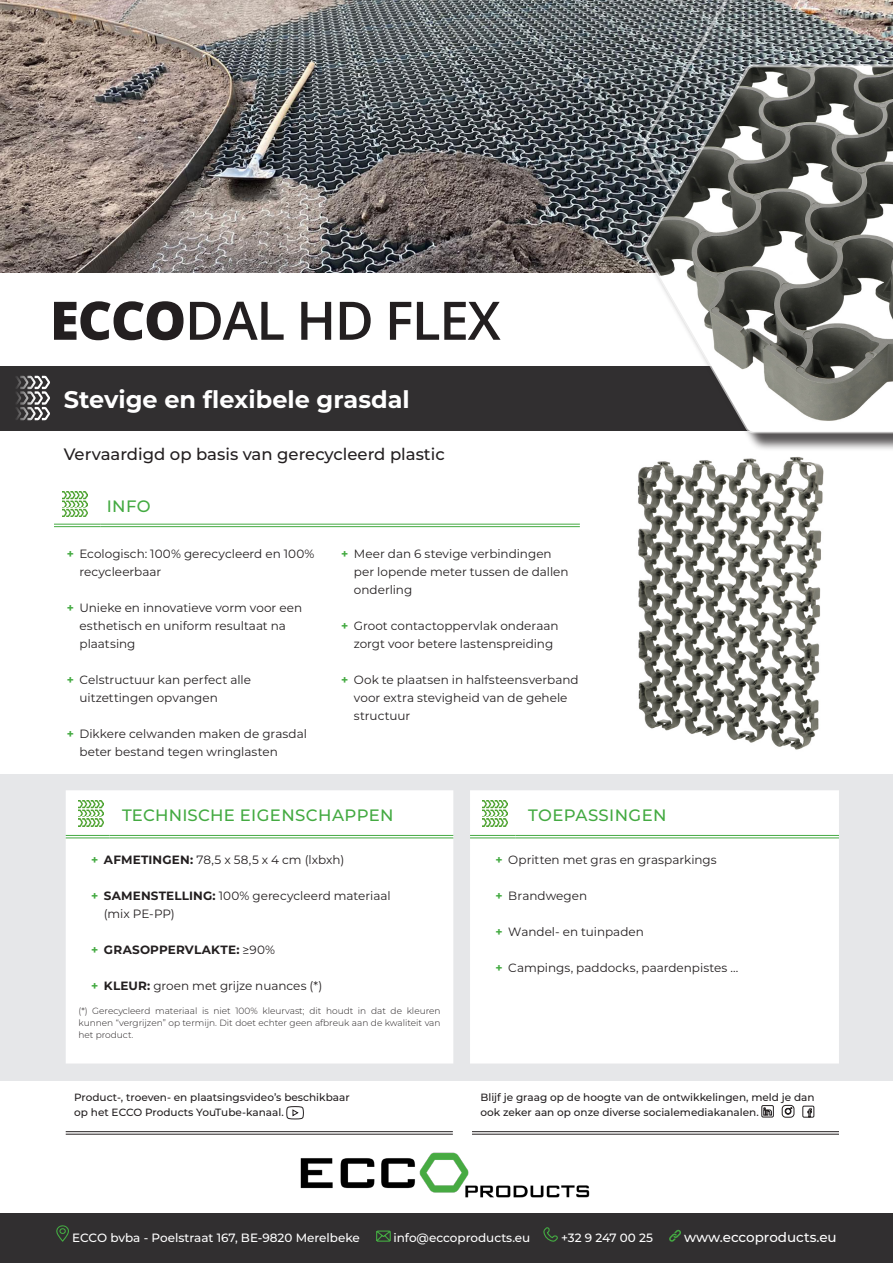
<style>
.page{position:relative;width:893px;height:1263px;background:#fff}
.page>*{position:absolute;margin:0;border:0;box-sizing:border-box;transform-origin:0 0}
.t1{font:700 24px "Montserrat";color:#fff}
.t2{font:500 16.5px "Montserrat";color:#231f20}
.t3{font:500 16.5px "Montserrat";letter-spacing:.025em;color:#44aa42}
.t4{font:500 13.5px "Montserrat";color:#fff}
.t5{font:12px/18px "Montserrat";color:#231f20}
.t6{font:500 12px "Montserrat";color:#fff}
.t7{font:700 12px "Montserrat";letter-spacing:.015em;color:#231f20}
.t8{font:500 10.5px/15px "Montserrat";color:#231f20}
.t9{font:300 9px/12px "Montserrat";color:#231f20;text-align:justify}
.s1{font-weight:700;color:#44aa42}
.s2{font-weight:700}
.s3{color:#44aa42}
.s4{font-weight:400}
</style>
<div class="page">
<div style="left:0;top:366px;width:893px;height:64px;background:#312f30"></div>
<svg style="left:16px;top:376px;width:34px;height:44px"></svg>
<img style="left:0;top:0;width:642px;height:273px">
<img style="left:642px;top:0;width:251px;height:63px">
<div style="left:646px;top:67px;width:247px;height:385px;background:#231f20;opacity:.75"></div>
<svg style="left:642px;top:63px;width:251px;height:372px"></svg>
<img style="left:637px;top:450px;width:256px;height:300px">
<div style="left:0;top:774px;width:893px;height:306px;background:#e6e7e9"></div>
<div style="left:0;top:1213px;width:893px;height:50px;background:#312f30"></div>
<svg style="left:56px;top:1225px;width:13px;height:17px"></svg>
<svg style="left:376px;top:1230px;width:15px;height:12px"></svg>
<svg style="left:543px;top:1227px;width:15px;height:15px"></svg>
<svg style="left:669px;top:1230px;width:12px;height:12px"></svg>
<svg style="left:54px;top:301px;width:130px;height:39px"></svg>
<svg style="left:190px;top:302px;width:94px;height:38px"></svg>
<svg style="left:301px;top:302px;width:30px;height:38px"></svg>
<svg style="left:340px;top:302px;width:31px;height:38px"></svg>
<svg style="left:390px;top:302px;width:21px;height:38px"></svg>
<svg style="left:417px;top:302px;width:84px;height:38px"></svg>
<hr style="left:472px;top:1134px;width:367px;height:1px;background:#231f20">
<hr style="left:66px;top:1134px;width:387px;height:1px;background:#231f20">
<svg style="left:66px;top:1104px;width:773px;height:29px"></svg>
<div style="left:66px;top:790px;width:773px;height:273px;background:#fff"></div>
<hr style="left:66px;top:835px;width:43px;height:3px;background:#fff">
<hr style="left:109px;top:835px;width:344px;height:3px;background:#fff">
<hr style="left:470px;top:835px;width:45px;height:3px;background:#fff">
<hr style="left:515px;top:835px;width:324px;height:3px;background:#fff">
<hr style="left:66px;top:835px;width:43px;height:1px;background:#44aa42">
<hr style="left:66px;top:838px;width:43px;height:1px;background:#44aa42">
<hr style="left:109px;top:835px;width:344px;height:1px;background:#44aa42">
<hr style="left:109px;top:838px;width:344px;height:1px;background:#44aa42">
<hr style="left:470px;top:835px;width:45px;height:1px;background:#44aa42">
<hr style="left:470px;top:838px;width:45px;height:1px;background:#44aa42">
<hr style="left:515px;top:835px;width:324px;height:1px;background:#44aa42">
<hr style="left:515px;top:838px;width:324px;height:1px;background:#44aa42">
<img style="left:78px;top:801px;width:25px;height:25px">
<img style="left:483px;top:801px;width:25px;height:25px">
<hr style="left:101px;top:524px;width:479px;height:1px;background:#44aa42">
<hr style="left:101px;top:526px;width:479px;height:1px;background:#44aa42">
<hr style="left:54px;top:524px;width:47px;height:1px;background:#44aa42">
<hr style="left:54px;top:526px;width:47px;height:1px;background:#44aa42">
<img style="left:63px;top:491px;width:24px;height:26px">
<img style="left:300px;top:1152px;width:290px;height:46px">
<p class="t1" style="left:64px;top:382px;width:347px">Stevige en flexibele grasdal</p>
<p class="t2" style="left:64px;top:443px;width:383px">Vervaardigd op basis van gerecycleerd plastic</p>
<p class="t3" style="left:107px;top:495px;width:45px">INFO</p>
<p class="t5" style="left:80px;top:544px;width:237px;text-indent:-13px"><span class="s1">+</span> Ecologisch: 100% gerecycleerd en 100% recycleerbaar</p>
<p class="t5" style="left:80px;top:598px;width:224px;text-indent:-13px"><span class="s1">+</span> Unieke en innovatieve vorm voor een esthetisch en uniform resultaat na plaatsing</p>
<p class="t5" style="left:80px;top:670px;width:173px;text-indent:-13px"><span class="s1">+</span> Celstructuur kan perfect alle uitzettingen opvangen</p>
<p class="t5" style="left:80px;top:724px;width:229px;text-indent:-13px"><span class="s1">+</span> Dikkere celwanden maken de grasdal beter bestand tegen wringlasten</p>
<p class="t5" style="left:354px;top:544px;width:216px;text-indent:-13px"><span class="s1">+</span> Meer dan 6 stevige verbindingen per lopende meter tussen de dallen onderling</p>
<p class="t5" style="left:354px;top:616px;width:206px;text-indent:-13px"><span class="s1">+</span> Groot contactoppervlak onderaan zorgt voor betere lastenspreiding</p>
<p class="t5" style="left:354px;top:670px;width:226px;text-indent:-13px"><span class="s1">+</span> Ook te plaatsen in halfsteensverband voor extra stevigheid van de gehele structuur</p>
<p class="t3" style="left:122px;top:803px;width:273px">TECHNISCHE EIGENSCHAPPEN</p>
<p class="t3" style="left:528px;top:803px;width:140px">TOEPASSINGEN</p>
<p class="t5" style="left:91px;top:850px;width:255px"><span class="s1">+</span> <span class="s2">AFMETINGEN:</span> 78,5 x 58,5 x 4 cm (lxbxh)</p>
<p class="t5" style="left:104px;top:886px;width:288px;text-indent:-13px"><span class="s1">+</span> <span class="s2">SAMENSTELLING:</span> 100% gerecycleerd materiaal (mix PE-PP)</p>
<p class="t7" style="left:91px;top:941px;width:186px"><span class="s3">+</span> GRASOPPERVLAKTE: <span class="s4">≥90%</span></p>
<p class="t5" style="left:91px;top:976px;width:233px"><span class="s1">+</span> <span class="s2">KLEUR:</span> groen met grijze nuances (*)</p>
<p class="t9" style="left:78px;top:1005px;width:364px">(*) Gerecycleerd materiaal is niet 100% kleurvast; dit houdt in dat de kleuren kunnen “vergrijzen” op termijn. Dit doet echter geen afbreuk aan de kwaliteit van het product.</p>
<p class="t5" style="left:496px;top:850px;width:223px"><span class="s1">+</span> Opritten met gras en grasparkings</p>
<p class="t5" style="left:496px;top:886px;width:93px"><span class="s1">+</span> Brandwegen</p>
<p class="t5" style="left:496px;top:922px;width:150px"><span class="s1">+</span> Wandel- en tuinpaden</p>
<p class="t5" style="left:496px;top:958px;width:244px"><span class="s1">+</span> Campings, paddocks, paardenpistes ...</p>
<p class="t8" style="left:74px;top:1089px;width:277px">Product-, troeven- en plaatsingsvideo’s beschikbaar op het ECCO Products YouTube-kanaal.</p>
<p class="t8" style="left:480px;top:1089px;width:336px">Blijf je graag op de hoogte van de ontwikkelingen, meld je dan ook zeker aan op onze diverse socialemediakanalen.</p>
<p class="t6" style="left:72px;top:1229px;width:289px">ECCO bvba - Poelstraat 167, BE-9820 Merelbeke</p>
<p class="t6" style="left:393px;top:1229px;width:139px">info@eccoproducts.eu</p>
<p class="t6" style="left:561px;top:1229px;width:93px">+32 9 247 00 25</p>
<p class="t4" style="left:684px;top:1227px;width:154px">www.eccoproducts.eu</p>
</div>
